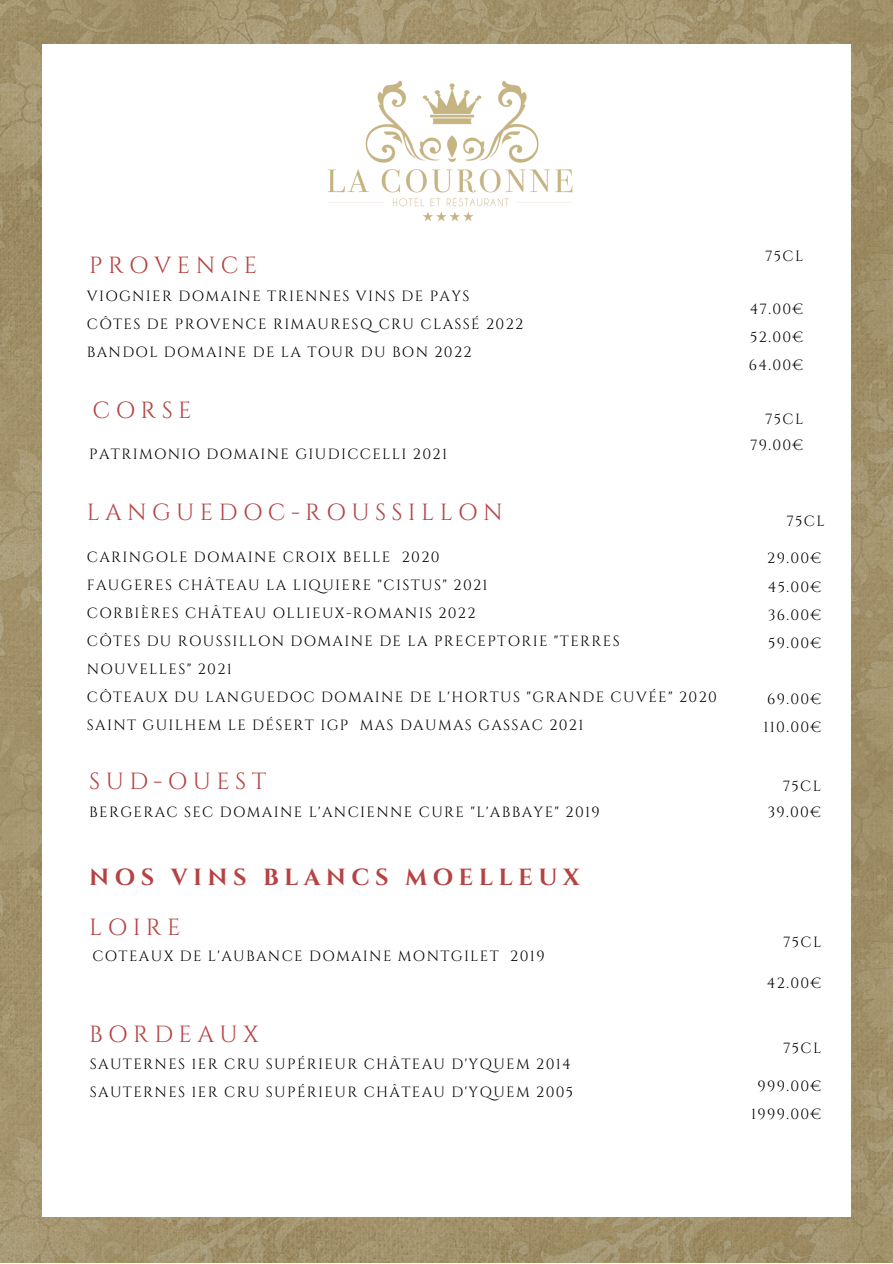
<style>
.page{position:relative;width:893px;height:1264px;background:#fff}
.page>*{position:absolute;margin:0;border:0;box-sizing:border-box;transform-origin:0 0}
.t1{font:23.25px "Cinzel";letter-spacing:.23em;color:#b64242}
.t2{font:700 23.25px "Cinzel";letter-spacing:.23em;color:#b64242}
.t3{font:14.7px/28px "Cinzel";letter-spacing:.09em;color:#000}
</style>
<div class="page">
<img style="left:0;top:0;width:892px;height:1262px">
<div style="left:42px;top:44px;width:808px;height:1173px;background:#fff"></div>
<img style="left:327px;top:80px;width:246px;height:141px">
<p class="t1" style="left:89px;top:250px;width:169px">PROVENCE</p>
<p class="t3" style="left:87px;top:282px;width:384px">VIOGNIER DOMAINE TRIENNES VINS DE PAYS</p>
<p class="t3" style="left:87px;top:310px;width:438px">CÔTES DE PROVENCE RIMAURESQ CRU CLASSÉ 2022</p>
<p class="t3" style="left:87px;top:338px;width:386px">BANDOL DOMAINE DE LA TOUR DU BON 2022</p>
<p class="t1" style="left:93px;top:395px;width:101px">CORSE</p>
<p class="t3" style="left:89px;top:440px;width:359px">PATRIMONIO DOMAINE GIUDICCELLI 2021</p>
<p class="t1" style="left:87px;top:497px;width:417px">LANGUEDOC-ROUSSILLON</p>
<p class="t3" style="left:87px;top:543px;width:354px">CARINGOLE DOMAINE CROIX BELLE 2020</p>
<p class="t3" style="left:87px;top:571px;width:402px">FAUGERES CHÂTEAU LA LIQUIERE "CISTUS" 2021</p>
<p class="t3" style="left:87px;top:599px;width:390px">CORBIÈRES CHÂTEAU OLLIEUX-ROMANIS 2022</p>
<p class="t3" style="left:87px;top:627px;width:534px">CÔTES DU ROUSSILLON DOMAINE DE LA PRECEPTORIE "TERRES<br>NOUVELLES" 2021</p>
<p class="t3" style="left:87px;top:683px;width:631px">CÔTEAUX DU LANGUEDOC DOMAINE DE L'HORTUS "GRANDE CUVÉE" 2020</p>
<p class="t3" style="left:87px;top:712px;width:498px">SAINT GUILHEM LE DÉSERT IGP MAS DAUMAS GASSAC 2021</p>
<p class="t3" style="left:765px;top:242px;width:40px">75CL</p>
<p class="t3" style="left:749px;top:296px;width:55px">47.00€</p>
<p class="t3" style="left:750px;top:324px;width:55px">52.00€</p>
<p class="t3" style="left:748px;top:352px;width:56px">64.00€</p>
<p class="t3" style="left:765px;top:405px;width:40px">75CL</p>
<p class="t3" style="left:750px;top:432px;width:55px">79.00€</p>
<p class="t3" style="left:786px;top:508px;width:40px">75CL</p>
<p class="t3" style="left:767px;top:545px;width:56px">29.00€</p>
<p class="t3" style="left:767px;top:573px;width:55px">45.00€</p>
<p class="t3" style="left:768px;top:601px;width:55px">36.00€</p>
<p class="t3" style="left:768px;top:629px;width:55px">59.00€</p>
<p class="t3" style="left:767px;top:685px;width:56px">69.00€</p>
<p class="t3" style="left:763px;top:713px;width:59px">110.00€</p>
<p class="t1" style="left:89px;top:766px;width:178px">SUD-OUEST</p>
<p class="t3" style="left:782px;top:772px;width:40px">75CL</p>
<p class="t3" style="left:89px;top:798px;width:512px">BERGERAC SEC DOMAINE L'ANCIENNE CURE "L'ABBAYE" 2019</p>
<p class="t3" style="left:767px;top:798px;width:55px">39.00€</p>
<p class="t2" style="left:89px;top:862px;width:492px">NOS VINS BLANCS MOELLEUX</p>
<p class="t1" style="left:89px;top:912px;width:93px">LOIRE</p>
<p class="t3" style="left:92px;top:942px;width:453px">COTEAUX DE L'AUBANCE DOMAINE MONTGILET 2019</p>
<p class="t1" style="left:89px;top:1019px;width:171px">BORDEAUX</p>
<p class="t3" style="left:783px;top:928px;width:40px">75CL</p>
<p class="t3" style="left:766px;top:970px;width:56px">42.00€</p>
<p class="t3" style="left:783px;top:1034px;width:40px">75CL</p>
<p class="t3" style="left:90px;top:1050px;width:482px">SAUTERNES 1ER CRU SUPÉRIEUR CHÂTEAU D'YQUEM 2014</p>
<p class="t3" style="left:90px;top:1078px;width:485px">SAUTERNES 1ER CRU SUPÉRIEUR CHÂTEAU D'YQUEM 2005</p>
<p class="t3" style="left:757px;top:1072px;width:65px">999.00€</p>
<p class="t3" style="left:751px;top:1100px;width:72px">1999.00€</p>
</div>
